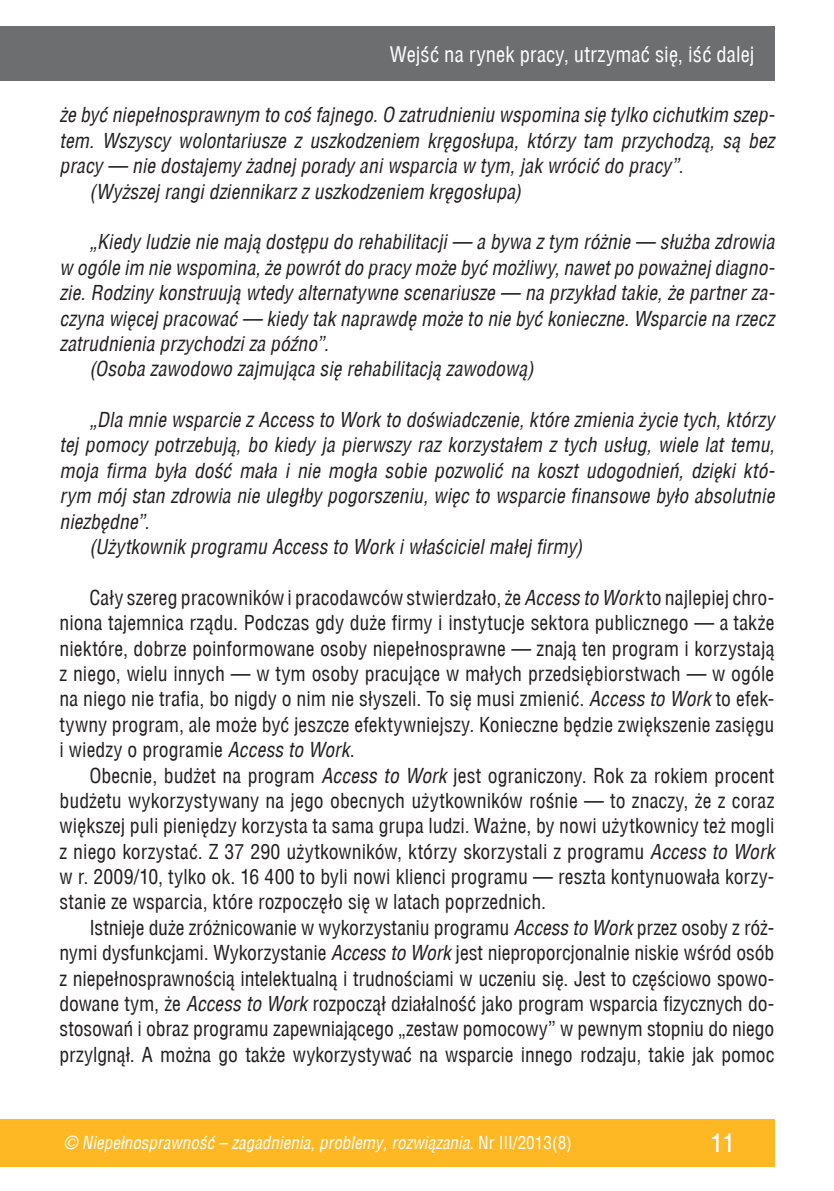
<style>
.page{position:relative;width:834px;height:1191px;background:#fff}
.page>*{position:absolute;margin:0;border:0;box-sizing:border-box;transform-origin:0 0}
.t1{font:24.5px "Switzerland Condensed";color:#fff}
.t2{font:21px "Switzerland Condensed";letter-spacing:.005em;color:#fff}
.t3{font:20.12px/25.4px "Switzerland Condensed";letter-spacing:.005em;color:#231f20;text-align:justify}
.t4{font:italic 20.12px "Switzerland Condensed";color:#231f20}
.t5{font:italic 17.5px "Switzerland Condensed";color:#fff}
.s1{font-style:italic}
.s2{font-style:normal}
</style>
<div class="page">
<div style="left:0;top:1119px;width:774px;height:47px;background:#fdb824"></div>
<div style="left:0;top:26px;width:774px;height:55px;background:#6d6e70"></div>
<p class="t2" style="left:390px;top:42px;width:366px">Wejść na rynek pracy, utrzymać się, iść dalej</p>
<p class="t4" style="left:60px;top:103px;width:716px">że być niepełnosprawnym to coś fajnego. O zatrudnieniu wspomina się tylko cichutkim szep-</p>
<p class="t4" style="left:60px;top:129px;width:716px">tem. Wszyscy wolontariusze z uszkodzeniem kręgosłupa, którzy tam przychodzą, są bez</p>
<p class="t4" style="left:60px;top:154px;width:625px">pracy — nie dostajemy żadnej porady ani wsparcia w tym, jak wrócić do pracy”.</p>
<p class="t4" style="left:89px;top:179px;width:433px">(Wyższej rangi dziennikarz z uszkodzeniem kręgosłupa)</p>
<p class="t4" style="left:89px;top:230px;width:686px">„Kiedy ludzie nie mają dostępu do rehabilitacji — a bywa z tym różnie — służba zdrowia</p>
<p class="t4" style="left:60px;top:256px;width:716px">w ogóle im nie wspomina, że powrót do pracy może być możliwy, nawet po poważnej diagno-</p>
<p class="t4" style="left:60px;top:281px;width:716px">zie. Rodziny konstruują wtedy alternatywne scenariusze — na przykład takie, że partner za-</p>
<p class="t4" style="left:60px;top:306px;width:716px">czyna więcej pracować — kiedy tak naprawdę może to nie być konieczne. Wsparcie na rzecz</p>
<p class="t4" style="left:60px;top:332px;width:271px">zatrudnienia przychodzi za późno”.</p>
<p class="t4" style="left:89px;top:357px;width:446px">(Osoba zawodowo zajmująca się rehabilitacją zawodową)</p>
<p class="t4" style="left:89px;top:408px;width:686px">„Dla mnie wsparcie z Access to Work to doświadczenie, które zmienia życie tych, którzy</p>
<p class="t4" style="left:60px;top:433px;width:716px">tej pomocy potrzebują, bo kiedy ja pierwszy raz korzystałem z tych usług, wiele lat temu,</p>
<p class="t4" style="left:60px;top:459px;width:716px">moja firma była dość mała i nie mogła sobie pozwolić na koszt udogodnień, dzięki któ-</p>
<p class="t4" style="left:60px;top:484px;width:716px">rym mój stan zdrowia nie uległby pogorszeniu, więc to wsparcie finansowe było absolutnie</p>
<p class="t4" style="left:60px;top:509px;width:91px">niezbędne”.</p>
<p class="t4" style="left:89px;top:535px;width:494px">(Użytkownik programu Access to Work i właściciel małej firmy)</p>
<p class="t3" style="left:60px;top:585px;width:716px;text-indent:30px">Cały szereg pracowników i pracodawców stwierdzało, że <span class="s1">Access to Work</span> to najlepiej chro&shy;niona tajemnica rządu. Podczas gdy duże firmy i instytucje sektora publicznego — a także niektóre, dobrze poinformowane osoby niepełnosprawne — znają ten program i korzystają z niego, wielu innych — w tym osoby pracujące w małych przedsiębiorstwach — w ogóle na niego nie trafia, bo nigdy o nim nie słyszeli. To się musi zmienić. <span class="s1">Access to Work</span> to efek&shy;tywny program, ale może być jeszcze efektywniejszy. Konieczne będzie zwiększenie zasięgu i wiedzy o programie <span class="s1">Access to Work</span>.</p>
<p class="t3" style="left:60px;top:762px;width:716px;text-indent:30px">Obecnie, budżet na program <span class="s1">Access to Work</span> jest ograniczony. Rok za rokiem procent budżetu wykorzystywany na jego obecnych użytkowników rośnie — to znaczy, że z coraz większej puli pieniędzy korzysta ta sama grupa ludzi. Ważne, by nowi użytkownicy też mogli z niego korzystać. Z 37 290 użytkowników, którzy skorzystali z programu <span class="s1">Access to Work </span>w r. 2009/10, tylko ok. 16 400 to byli nowi klienci programu — reszta kontynuowała korzy&shy;stanie ze wsparcia, które rozpoczęło się w latach poprzednich.</p>
<p class="t3" style="left:60px;top:914px;width:716px;text-indent:30px">Istnieje duże zróżnicowanie w wykorzystaniu programu <span class="s1">Access to Work</span> przez osoby z róż&shy;nymi dysfunkcjami. Wykorzystanie <span class="s1">Access to Work</span> jest nieproporcjonalnie niskie wśród osób z niepełnosprawnością intelektualną i trudnościami w uczeniu się. Jest to częściowo spowo&shy;dowane tym, że <span class="s1">Access to Work</span> rozpoczął działalność jako program wsparcia fizycznych do&shy;stosowań i obraz programu zapewniającego „zestaw pomocowy” w pewnym stopniu do niego przylgnął. A można go także wykorzystywać na wsparcie innego rodzaju, takie jak pomoc</p>
<p class="t5" style="left:64px;top:1132px;width:509px">© Niepełnosprawność – zagadnienia, problemy, rozwiązania<span class="s2">. Nr III/2013(8)</span></p>
<p class="t1" style="left:710px;top:1129px;width:26px">11</p>
</div>
